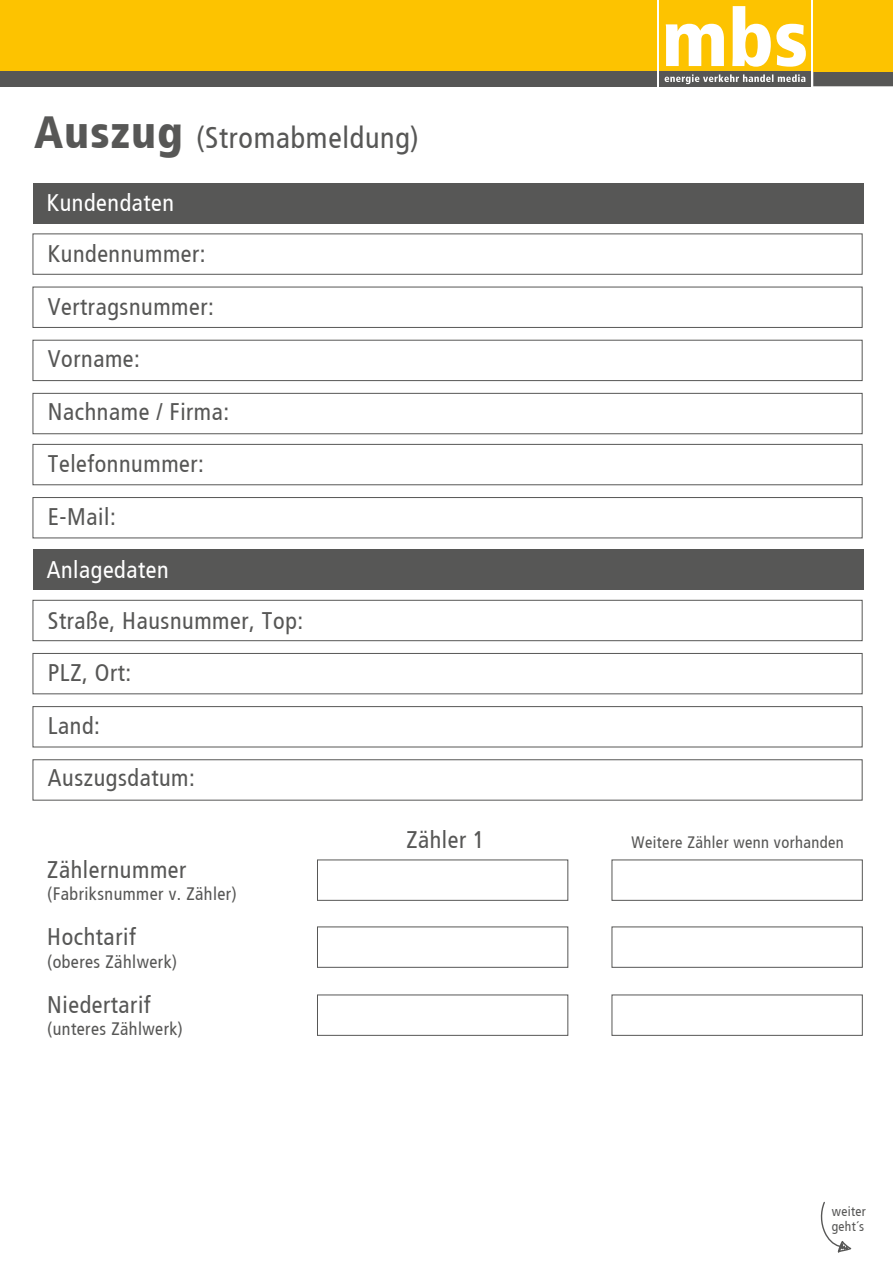
<style>
.page{position:relative;width:893px;height:1263px;background:#fff}
.page>*{position:absolute;margin:0;border:0;box-sizing:border-box;transform-origin:0 0}
.t1{font:condensed 30px "Frutiger";letter-spacing:.025em;color:#575756}
.t2{font:condensed 24px/52.5px "Frutiger";letter-spacing:.025em;color:#575756}
.t3{font:condensed 24px "Frutiger";letter-spacing:.025em;color:#fff}
.t4{font:condensed 18px "Frutiger";letter-spacing:.025em;color:#575756}
.t5{font:condensed 16.5px "Frutiger";letter-spacing:.025em;color:#575756}
.t6{font:condensed 13.5px/15px "Frutiger";letter-spacing:.025em;color:#575756}
.s1{font-weight:900;font-size:45px}
</style>
<div class="page">
<div style="left:659px;top:0;width:151px;height:71px;background:#fdc300"></div>
<div style="left:659px;top:71px;width:151px;height:15px;background:#575756"></div>
<svg style="left:666px;top:6px;width:140px;height:61px"></svg>
<svg style="left:665px;top:74px;width:140px;height:10px"></svg>
<div style="left:0;top:0;width:656px;height:71px;background:#fdc300"></div>
<div style="left:0;top:71px;width:656px;height:15px;background:#575756"></div>
<svg style="left:813px;top:71px;width:80px;height:15px"></svg>
<div style="left:813px;top:0;width:80px;height:71px;background:#fdc300"></div>
<div style="left:33px;top:183px;width:830px;height:40px;background:#575756"></div>
<div style="left:33px;top:549px;width:830px;height:41px;background:#575756"></div>
<div style="left:33px;top:233px;width:829px;height:42px;border:1px solid #575756"></div>
<div style="left:33px;top:497px;width:829px;height:41px;border:1px solid #575756"></div>
<div style="left:33px;top:600px;width:829px;height:41px;border:1px solid #575756"></div>
<div style="left:33px;top:287px;width:829px;height:41px;border:1px solid #575756"></div>
<div style="left:33px;top:444px;width:829px;height:41px;border:1px solid #575756"></div>
<div style="left:33px;top:653px;width:829px;height:41px;border:1px solid #575756"></div>
<div style="left:33px;top:340px;width:829px;height:41px;border:1px solid #575756"></div>
<div style="left:33px;top:706px;width:829px;height:41px;border:1px solid #575756"></div>
<div style="left:33px;top:393px;width:829px;height:41px;border:1px solid #575756"></div>
<div style="left:33px;top:759px;width:829px;height:41px;border:1px solid #575756"></div>
<svg style="left:820px;top:1201px;width:32px;height:52px"></svg>
<div style="left:317px;top:859px;width:251px;height:42px;border:1px solid #575756"></div>
<div style="left:317px;top:926px;width:251px;height:42px;border:1px solid #575756"></div>
<div style="left:317px;top:994px;width:251px;height:42px;border:1px solid #575756"></div>
<div style="left:612px;top:859px;width:251px;height:42px;border:1px solid #575756"></div>
<div style="left:612px;top:926px;width:251px;height:42px;border:1px solid #575756"></div>
<div style="left:612px;top:994px;width:251px;height:42px;border:1px solid #575756"></div>
<p class="t1" style="left:34px;top:120px;width:386px"><span class="s1">Auszug</span> (Stromabmeldung)</p>
<p class="t3" style="left:47px;top:189px;width:129px">Kundendaten</p>
<p class="t2" style="left:48px;top:228px;width:183px">Kundennummer:<br>Vertragsnummer:<br>Vorname:<br>Nachname / Firma:<br>Telefonnummer:<br>E-Mail:</p>
<p class="t3" style="left:47px;top:555px;width:123px">Anlagedaten</p>
<p class="t2" style="left:48px;top:594px;width:257px">Straße, Hausnummer, Top:<br>PLZ, Ort:<br>Land:<br>Auszugsdatum:</p>
<p class="t2" style="left:47px;top:843px;width:141px">Zählernummer</p>
<p class="t4" style="left:47px;top:883px;width:191px">(Fabriksnummer v. Zähler)</p>
<p class="t2" style="left:47px;top:911px;width:90px">Hochtarif</p>
<p class="t4" style="left:47px;top:951px;width:131px">(oberes Zählwerk)</p>
<p class="t2" style="left:47px;top:978px;width:105px">Niedertarif</p>
<p class="t4" style="left:47px;top:1018px;width:137px">(unteres Zählwerk)</p>
<p class="t2" style="left:406px;top:813px;width:80px">Zähler 1</p>
<p class="t5" style="left:632px;top:832px;width:214px">Weitere Zähler wenn vorhanden</p>
<p class="t6" style="left:832px;top:1203px;width:35px">weiter geht´s</p>
</div>
